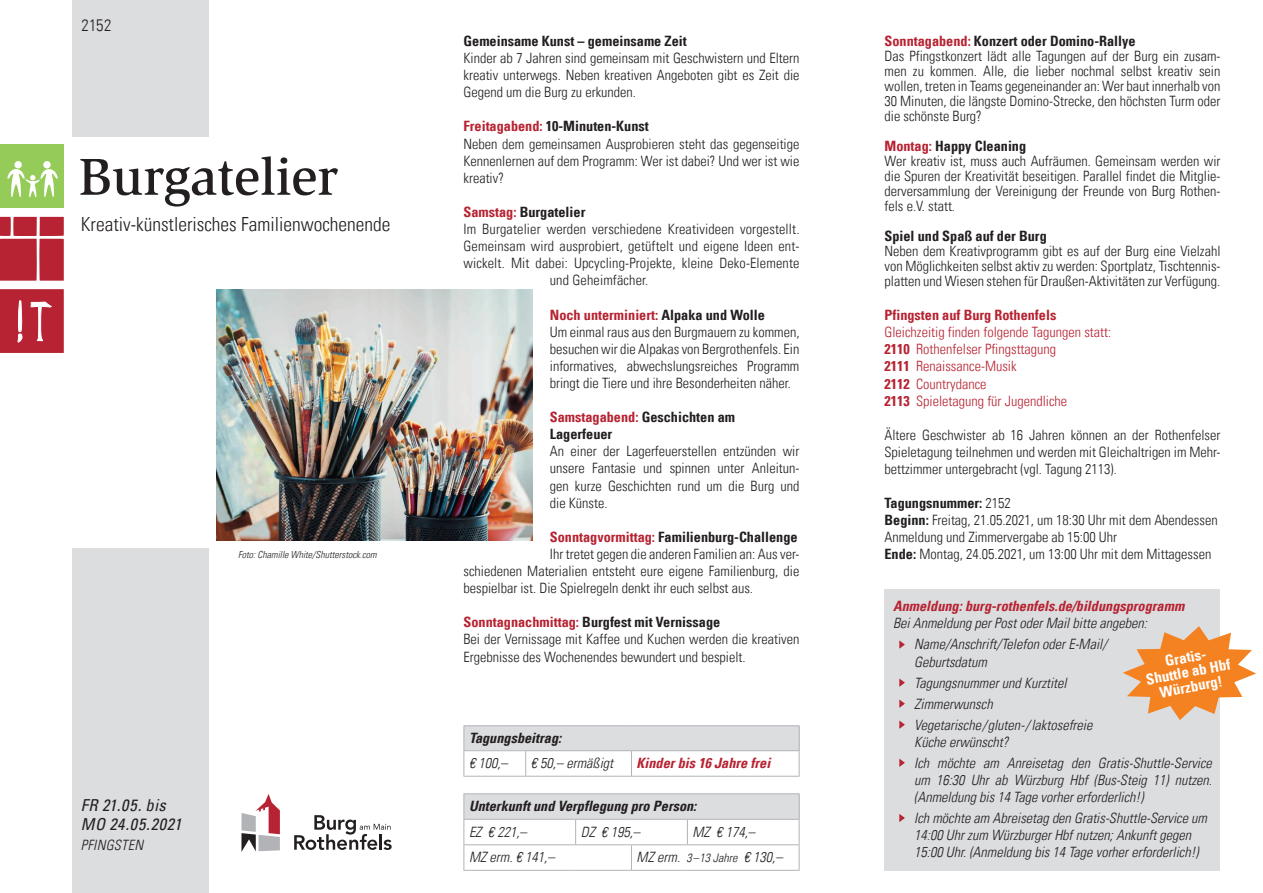
<style>
.page{position:relative;width:1263px;height:893px;background:#fff}
.page>*{position:absolute;margin:0;border:0;box-sizing:border-box;transform-origin:0 0}
.t1{font:500 53.4px "Slimbach";color:#231f20}
.t2{font:300 condensed 19.5px "Univers LT";color:#231f20}
.t3{font:italic condensed 16.5px/19.5px "Univers LT";letter-spacing:.025em;color:#231f20}
.t4{font:300 condensed 16.5px "Univers LT";color:#231f20}
.t5{font:700 condensed 15px/15px "Univers LT";color:#fff;text-align:center}
.t6{font:300 condensed 14.25px/17.1px "Univers LT";color:#231f20}
.t7{font:italic 300 condensed 14.25px/21px "Univers LT";color:#231f20}
.t8{font:700 condensed 14.25px/17.1px "Univers LT";color:#231f20}
.t9{font:300 condensed 14.25px/17.1px "Univers LT";color:#b72332}
.t10{font:italic 700 condensed 14.25px "Univers LT";color:#b72332}
.t11{font:italic 700 condensed 14.25px "Univers LT";color:#231f20}
.t12{font:700 condensed 14.25px "Univers LT";color:#b72332}
.t13{font:italic 300 condensed 14.25px "Univers LT";letter-spacing:.02em;color:#231f20}
.t14{font:italic 300 condensed 9.75px "Univers LT";color:#231f20}
.s1{font-weight:700;color:#b72332}
.s2{font-weight:700}
.s3{color:#b72332}
.s4{font-size:12px}
</style>
<div class="page">
<img style="left:217px;top:289px;width:316px;height:251px">
<div style="left:72px;top:0;width:136px;height:136px;background:#dcdddf"></div>
<div style="left:72px;top:549px;width:136px;height:344px;background:#dcdddf"></div>
<div style="left:884px;top:589px;width:336px;height:282px;background:#dcdddf"></div>
<svg style="left:899px;top:640px;width:6px;height:9px"></svg>
<svg style="left:899px;top:678px;width:6px;height:9px"></svg>
<svg style="left:899px;top:699px;width:6px;height:9px"></svg>
<svg style="left:899px;top:720px;width:6px;height:9px"></svg>
<svg style="left:899px;top:758px;width:6px;height:9px"></svg>
<svg style="left:899px;top:814px;width:6px;height:8px"></svg>
<div style="left:464px;top:726px;width:335px;height:25px;background:#dcdddf"></div>
<hr style="left:463px;top:725px;width:63px;height:1px;background:#b2b3b7">
<hr style="left:526px;top:725px;width:105px;height:1px;background:#b2b3b7">
<hr style="left:631px;top:725px;width:168px;height:1px;background:#b2b3b7">
<hr style="left:463px;top:750px;width:63px;height:1px;background:#b2b3b7">
<svg style="left:463px;top:726px;width:1px;height:50px"></svg>
<svg style="left:525px;top:726px;width:275px;height:50px"></svg>
<hr style="left:463px;top:776px;width:63px;height:1px;background:#b2b3b7">
<hr style="left:526px;top:776px;width:105px;height:1px;background:#b2b3b7">
<hr style="left:631px;top:776px;width:168px;height:1px;background:#b2b3b7">
<svg style="left:0;top:217px;width:64px;height:64px;background:#be3a47"></svg>
<svg style="left:0;top:289px;width:64px;height:64px;background:#bd3745"></svg>
<svg style="left:294px;top:815px;width:98px;height:35px"></svg>
<svg style="left:241px;top:794px;width:39px;height:58px"></svg>
<svg style="left:1123px;top:626px;width:133px;height:94px"></svg>
<div style="left:0;top:145px;width:64px;height:63px;background:#95cb58"></div>
<div style="left:14px;top:161px;width:8px;height:7px;background:#fff;border-radius:50%"></div>
<div style="left:43px;top:161px;width:8px;height:7px;background:#fff;border-radius:50%"></div>
<svg style="left:7px;top:169px;width:51px;height:28px"></svg>
<hr style="left:463px;top:793px;width:113px;height:1px;background:#b2b3b7">
<hr style="left:576px;top:793px;width:55px;height:1px;background:#b2b3b7">
<hr style="left:631px;top:793px;width:56px;height:1px;background:#b2b3b7">
<hr style="left:687px;top:793px;width:112px;height:1px;background:#b2b3b7">
<svg style="left:463px;top:794px;width:337px;height:76px"></svg>
<hr style="left:463px;top:870px;width:113px;height:1px;background:#b2b3b7">
<hr style="left:576px;top:870px;width:55px;height:1px;background:#b2b3b7">
<hr style="left:631px;top:870px;width:56px;height:1px;background:#b2b3b7">
<hr style="left:687px;top:870px;width:112px;height:1px;background:#b2b3b7">
<p class="t4" style="left:82px;top:16px;width:31px">2152</p>
<h1 class="t1" style="left:79px;top:145px;width:260px">Burgatelier</h1>
<h2 class="t2" style="left:81px;top:212px;width:311px">Kreativ-künstlerisches Familienwochenende</h2>
<p class="t14" style="left:238px;top:548px;width:140px">Foto: Chamille White/Shutterstock.com</p>
<p class="t3" style="left:81px;top:795px;width:102px">FR 21.05. bis<br>MO 24.05.2021</p>
<p class="t13" style="left:81px;top:836px;width:64px">PFINGSTEN</p>
<p class="t8" style="left:463px;top:32px;width:225px">Gemeinsame Kunst – gemeinsame Zeit</p>
<p class="t6" style="left:463px;top:49px;width:337px;text-align:justify">Kinder ab 7 Jahren sind gemeinsam mit Geschwistern und Eltern kreativ unterwegs. Neben kreativen Angeboten gibt es Zeit die Gegend um die Burg zu erkunden.</p>
<p class="t6" style="left:463px;top:118px;width:337px"><span class="s1">Freitagabend:</span> <span class="s2">10-Minuten-Kunst<br></span>Neben dem gemeinsamen Ausprobieren steht das gegenseitige Kennenlernen auf dem Programm: Wer ist dabei? Und wer ist wie kreativ?</p>
<p class="t8" style="left:463px;top:203px;width:123px"><span class="s3">Samstag:</span> Burgatelier</p>
<p class="t6" style="left:463px;top:220px;width:337px">Im Burgatelier werden verschiedene Kreativideen vorgestellt.</p>
<p class="t6" style="left:463px;top:238px;width:337px">Gemeinsam wird ausprobiert, getüftelt und eigene Ideen ent-</p>
<p class="t6" style="left:463px;top:255px;width:337px">wickelt. Mit dabei: Upcycling-Projekte, kleine Deko-Elemente</p>
<p class="t6" style="left:550px;top:272px;width:100px">und Geheimfächer.</p>
<p class="t6" style="left:550px;top:306px;width:251px"><span class="s1">Noch unterminiert:</span> <span class="s2">Alpaka und Wolle<br></span>Um einmal raus aus den Burgmauern zu kommen, besuchen wir die Alpakas von Bergrothenfels. Ein informatives, abwechslungsreiches Programm bringt die Tiere und ihre Besonderheiten näher.</p>
<p class="t8" style="left:550px;top:408px;width:187px"><span class="s3">Samstagabend:</span> Geschichten am<br>Lagerfeuer</p>
<p class="t6" style="left:550px;top:443px;width:251px;text-align:justify">An einer der Lagerfeuerstellen entzünden wir unsere Fantasie und spinnen unter Anleitun&shy;gen kurze Geschichten rund um die Burg und die Künste.</p>
<p class="t8" style="left:550px;top:528px;width:249px"><span class="s3">Sonntagvormittag:</span> Familienburg-Challenge</p>
<p class="t6" style="left:550px;top:545px;width:251px">Ihr tretet gegen die anderen Familien an: Aus ver-</p>
<p class="t6" style="left:463px;top:562px;width:337px">schiedenen Materialien entsteht eure eigene Familienburg, die</p>
<p class="t6" style="left:463px;top:580px;width:291px">bespielbar ist. Die Spielregeln denkt ihr euch selbst aus.</p>
<p class="t6" style="left:463px;top:614px;width:337px"><span class="s1">Sonntagnachmittag:</span> <span class="s2">Burgfest mit Vernissage<br></span>Bei der Vernissage mit Kaffee und Kuchen werden die kreativen<br>Ergebnisse des Wochenendes bewundert und bespielt.</p>
<p class="t11" style="left:469px;top:729px;width:94px">Tagungsbeitrag:</p>
<p class="t7" style="left:469px;top:753px;width:40px">€ 100,–</p>
<p class="t7" style="left:531px;top:753px;width:84px">€ 50,– ermäßigt</p>
<p class="t10" style="left:637px;top:754px;width:135px">Kinder bis 16 Jahre frei</p>
<p class="t11" style="left:469px;top:797px;width:229px">Unterkunft und Verpflegung pro Person:</p>
<p class="t7" style="left:469px;top:821px;width:59px">EZ € 221,–</p>
<p class="t7" style="left:581px;top:821px;width:61px">DZ € 195,–</p>
<p class="t7" style="left:692px;top:821px;width:64px">MZ € 174,–</p>
<p class="t7" style="left:469px;top:847px;width:87px">MZ erm. € 141,–</p>
<p class="t7" style="left:637px;top:847px;width:147px">MZ erm. <span class="s4">3–13 Jahre</span> € 130,–</p>
<p class="t6" style="left:884px;top:33px;width:337px;line-height:15px"><span class="s1">Sonntagabend:</span> <span class="s2">Konzert oder Domino-Rallye<br></span>Das Pfingstkonzert lädt alle Tagungen auf der Burg ein zusam&shy;men zu kommen. Alle, die lieber nochmal selbst kreativ sein wollen, treten in Teams gegeneinander an: Wer baut innerhalb von 30 Minuten, die längste Domino-Strecke, den höchsten Turm oder die schönste Burg?</p>
<p class="t6" style="left:884px;top:138px;width:337px;line-height:15px"><span class="s1">Montag:</span> <span class="s2">Happy Cleaning<br></span>Wer kreativ ist, muss auch Aufräumen. Gemeinsam werden wir die Spuren der Kreativität beseitigen. Parallel findet die Mitglie&shy;derversammlung der Vereinigung der Freunde von Burg Rothen&shy;fels e.V. statt.</p>
<p class="t8" style="left:884px;top:227px;width:164px">Spiel und Spaß auf der Burg</p>
<p class="t6" style="left:884px;top:243px;width:337px;line-height:15px;text-align:justify">Neben dem Kreativprogramm gibt es auf der Burg eine Vielzahl von Möglichkeiten selbst aktiv zu werden: Sportplatz, Tischtennis&shy;platten und Wiesen stehen für Draußen-Aktivitäten zur Verfügung.</p>
<p class="t12" style="left:884px;top:306px;width:173px">Pfingsten auf Burg Rothenfels</p>
<p class="t9" style="left:884px;top:324px;width:228px">Gleichzeitig finden folgende Tagungen statt:<br><span class="s2">2110</span> Rothenfelser Pfingsttagung<br><span class="s2">2111</span> Renaissance-Musik<br><span class="s2">2112</span> Countrydance<br><span class="s2">2113</span> Spieletagung für Jugendliche</p>
<p class="t6" style="left:884px;top:426px;width:337px;text-align:justify">Ältere Geschwister ab 16 Jahren können an der Rothenfelser Spieletagung teilnehmen und werden mit Gleichaltrigen im Mehr&shy;bettzimmer untergebracht (vgl. Tagung 2113).</p>
<p class="t6" style="left:884px;top:494px;width:335px"><span class="s2">Tagungsnummer:</span> 2152<br><span class="s2">Beginn:</span> Freitag, 21.05.2021, um 18:30 Uhr mit dem Abendessen Anmeldung und Zimmervergabe ab 15:00 Uhr<br><span class="s2">Ende:</span> Montag, 24.05.2021, um 13:00 Uhr mit dem Mittagessen</p>
<p class="t10" style="left:893px;top:598px;width:293px">Anmeldung: burg-rothenfels.de/bildungsprogramm</p>
<p class="t7" style="left:914px;top:613px;width:234px;text-indent:-21px">Bei Anmeldung per Post oder Mail bitte angeben:<br>Name/Anschrift/Telefon oder E-Mail/</p>
<p class="t7" style="left:914px;top:651px;width:180px">Geburtsdatum<br>Tagungsnummer und Kurztitel<br>Zimmerwunsch<br>Vegetarische/gluten-/laktosefreie</p>
<p class="t7" style="left:914px;top:731px;width:299px">Küche erwünscht?<br>Ich möchte am Anreisetag den Gratis-Shuttle-Service</p>
<p class="t7" style="left:914px;top:771px;width:299px;line-height:17.1px">um 16:30 Uhr ab Würzburg Hbf (Bus-Steig 11) nutzen. (Anmeldung bis 14 Tage vorher erforderlich!)</p>
<p class="t7" style="left:914px;top:809px;width:294px;line-height:17.1px">Ich möchte am Abreisetag den Gratis-Shuttle-Service um<br>14:00 Uhr zum Würzburger Hbf nutzen; Ankunft gegen<br>15:00 Uhr. (Anmeldung bis 14 Tage vorher erforderlich!)</p>
<p class="t5" style="left:1142px;top:658px;width:87px;rotate:-11deg">Gratis-<br>Shuttle ab Hbf<br>Würzburg!</p>
</div>
